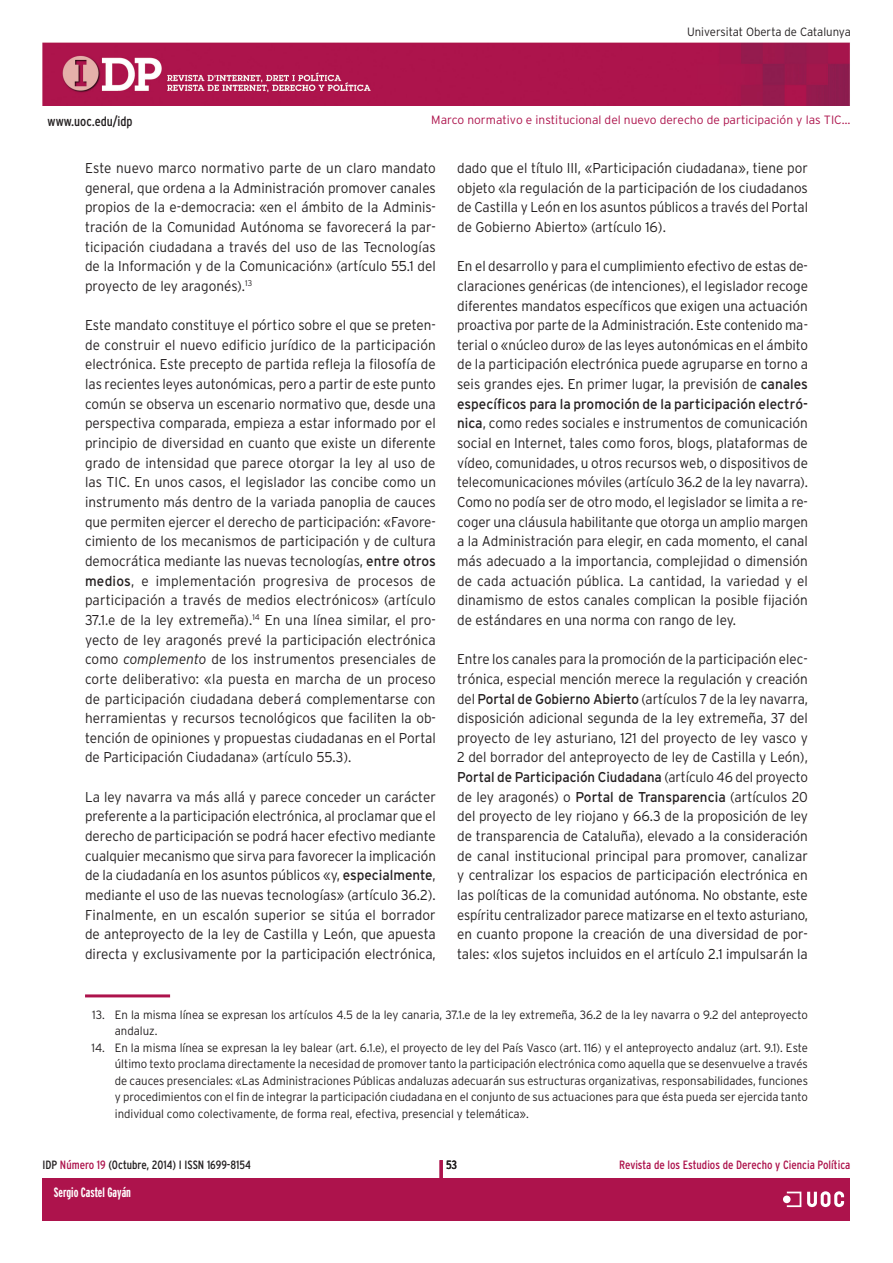
<style>
.page{position:relative;width:893px;height:1263px;background:#fff}
.page>*{position:absolute;margin:0;border:0;box-sizing:border-box;transform-origin:0 0}
.TEXTGENERAL{font:300 14.25px/19.6px "Interstate";color:#231f20;text-align:justify;scale:.95 1}
.TEXTGENERAL-2{font:300 14.25px/19.6px "Interstate";color:#231f20;text-align:justify;scale:.94 1}
.t1{font:700 extra-condensed 13.5px "Interstate";color:#fff}
.t2{font:condensed 13.5px "Interstate";color:#231f20}
.notassegüents{font:300 12px/16.5px "Interstate";color:#231f20;text-align:justify;scale:.95 1}
.notaprimeraambfilet{font:300 12px/16.5px "Interstate";color:#231f20;scale:.95 1}
.t3{font:300 12px "Interstate";color:#ad134c}
.t4{font:condensed 12px "Interstate";color:#ad134c}
.t5{font:condensed 12px "Interstate";color:#231f20}
.t6{font:700 extra-condensed 12px "Interstate";color:#fff}
.s1{font-weight:400}
.s2{font-style:italic}
.s3{color:#ad134c}
</style>
<div class="page">
<img style="left:43px;top:43px;width:807px;height:63px">
<div style="left:43px;top:1178px;width:807px;height:42px;background:#ad134c"></div>
<div style="left:783px;top:1195px;width:8px;height:8px;background:#fff;border-radius:50%"></div>
<svg style="left:787px;top:1191px;width:57px;height:17px"></svg>
<hr style="left:440px;top:1160px;width:3px;height:44px;background:#ad134c">
<hr style="left:85px;top:994px;width:85px;height:3px;background:#ad134c">
<p class="t2" style="left:48px;top:113px;width:87px">www.uoc.edu/idp</p>
<p class="notassegüents" style="left:687px;top:23px;width:174px">Universitat Oberta de Catalunya</p>
<p class="t3" style="left:431px;top:113px;width:421px">Marco normativo e institucional del nuevo derecho de participación y las TIC…</p>
<p class="TEXTGENERAL" style="left:85px;top:158px;width:371px">Este nuevo marco normativo parte de un claro mandato general, que ordena a la Administración promover canales propios de la e-democracia: «en el ámbito de la Adminis&shy;tración de la Comunidad Autónoma se favorecerá la par&shy;ticipación ciudadana a través del uso de las Tecnologías de la Información y de la Comunicación» (artículo 55.1 del proyecto de ley aragonés).<sup>13</sup></p>
<p class="TEXTGENERAL" style="left:85px;top:315px;width:371px">Este mandato constituye el pórtico sobre el que se preten&shy;de construir el nuevo edificio jurídico de la participación electrónica. Este precepto de partida refleja la filosofía de las recientes leyes autonómicas, pero a partir de este punto común se observa un escenario normativo que, desde una perspectiva comparada, empieza a estar informado por el principio de diversidad en cuanto que existe un diferente grado de intensidad que parece otorgar la ley al uso de las TIC. En unos casos, el legislador las concibe como un instrumento más dentro de la variada panoplia de cauces que permiten ejercer el derecho de participación: «Favore&shy;cimiento de los mecanismos de participación y de cultura democrática mediante las nuevas tecnologías, <span class="s1">entre otros medios</span>, e implementación progresiva de procesos de participación a través de medios electrónicos» (artículo 37.1.e de la ley extremeña).<sup>14</sup> En una línea similar, el pro&shy;yecto de ley aragonés prevé la participación electrónica como <span class="s2">complemento</span> de los instrumentos presenciales de corte deliberativo: «la puesta en marcha de un proceso de participación ciudadana deberá complementarse con herramientas y recursos tecnológicos que faciliten la ob&shy;tención de opiniones y propuestas ciudadanas en el Portal de Participación Ciudadana» (artículo 55.3).</p>
<p class="TEXTGENERAL" style="left:85px;top:787px;width:371px">La ley navarra va más allá y parece conceder un carácter preferente a la participación electrónica, al proclamar que el derecho de participación se podrá hacer efectivo mediante cualquier mecanismo que sirva para favorecer la implicación de la ciudadanía en los asuntos públicos «y, <span class="s1">especialmente</span>, mediante el uso de las nuevas tecnologías» (artículo 36.2).<br>Finalmente, en un escalón superior se sitúa el borrador de anteproyecto de la ley de Castilla y León, que apuesta directa y exclusivamente por la participación electrónica,</p>
<p class="TEXTGENERAL" style="left:457px;top:158px;width:371px">dado que el título III, «Participación ciudadana», tiene por objeto «la regulación de la participación de los ciudadanos de Castilla y León en los asuntos públicos a través del Portal de Gobierno Abierto» (artículo 16).</p>
<p class="TEXTGENERAL-2" style="left:457px;top:256px;width:375px">En el desarrollo y para el cumplimiento efectivo de estas de&shy;claraciones genéricas (de intenciones), el legislador recoge diferentes mandatos específicos que exigen una actuación proactiva por parte de la Administración. Este contenido ma&shy;terial o «núcleo duro» de las leyes autonómicas en el ámbito de la participación electrónica puede agruparse en torno a seis grandes ejes. En primer lugar, la previsión de <span class="s1">canales específicos para la promoción de la participación electró&shy;nica</span>, como redes sociales e instrumentos de comunicación social en Internet, tales como foros, blogs, plataformas de vídeo, comunidades, u otros recursos web, o dispositivos de telecomunicaciones móviles (artículo 36.2 de la ley navarra).<br>Como no podía ser de otro modo, el legislador se limita a re&shy;coger una cláusula habilitante que otorga un amplio margen a la Administración para elegir, en cada momento, el canal más adecuado a la importancia, complejidad o dimensión de cada actuación pública. La cantidad, la variedad y el dinamismo de estos canales complican la posible fijación de estándares en una norma con rango de ley.</p>
<p class="TEXTGENERAL-2" style="left:457px;top:649px;width:375px">Entre los canales para la promoción de la participación elec&shy;trónica, especial mención merece la regulación y creación del <span class="s1">Portal de Gobierno Abierto</span> (artículos 7 de la ley navarra, disposición adicional segunda de la ley extremeña, 37 del proyecto de ley asturiano, 121 del proyecto de ley vasco y 2 del borrador del anteproyecto de ley de Castilla y León), <span class="s1">Portal de Participación Ciudadana</span> (artículo 46 del proyecto de ley aragonés) o <span class="s1">Portal de Transparencia</span> (artículos 20 del proyecto de ley riojano y 66.3 de la proposición de ley de transparencia de Cataluña), elevado a la consideración de canal institucional principal para promover, canalizar y centralizar los espacios de participación electrónica en las políticas de la comunidad autónoma. No obstante, este espíritu centralizador parece matizarse en el texto asturiano, en cuanto propone la creación de una diversidad de por&shy;tales: «los sujetos incluidos en el artículo 2.1 impulsarán la</p>
<p class="notaprimeraambfilet" style="left:115px;top:1006px;width:731px;text-indent:-23px">13. En la misma línea se expresan los artículos 4.5 de la ley canaria, 37.1.e de la ley extremeña, 36.2 de la ley navarra o 9.2 del anteproyecto andaluz.</p>
<p class="notassegüents" style="left:115px;top:1039px;width:731px;text-indent:-23px">14. En la misma línea se expresan la ley balear (art. 6.1.e), el proyecto de ley del País Vasco (art. 116) y el anteproyecto andaluz (art. 9.1). Este último texto proclama directamente la necesidad de promover tanto la participación electrónica como aquella que se desenvuelve a través de cauces presenciales: «Las Administraciones Públicas andaluzas adecuarán sus estructuras organizativas, responsabilidades, funciones y procedimientos con el fin de integrar la participación ciudadana en el conjunto de sus actuaciones para que ésta pueda ser ejercida tanto individual como colectivamente, de forma real, efectiva, presencial y telemática».</p>
<p class="t5" style="left:446px;top:1158px;width:13px">53</p>
<p class="t5" style="left:43px;top:1158px;width:210px">IDP <span class="s3">Número 19</span> (Octubre, 2014) I ISSN 1699-8154</p>
<p class="t4" style="left:619px;top:1158px;width:233px">Revista de los Estudios de Derecho y Ciencia Política</p>
<p class="t1" style="left:54px;top:1185px;width:62px">Jose R. Agustin</p>
<p class="t1" style="left:54px;top:1185px;width:79px">Sergio Castel Gayán</p>
<p class="t6" style="left:54px;top:1185px;width:31px">Eloi Puig</p>
<p class="t6" style="left:59px;top:1185px;width:31px">Eloi Puig</p>
</div>
